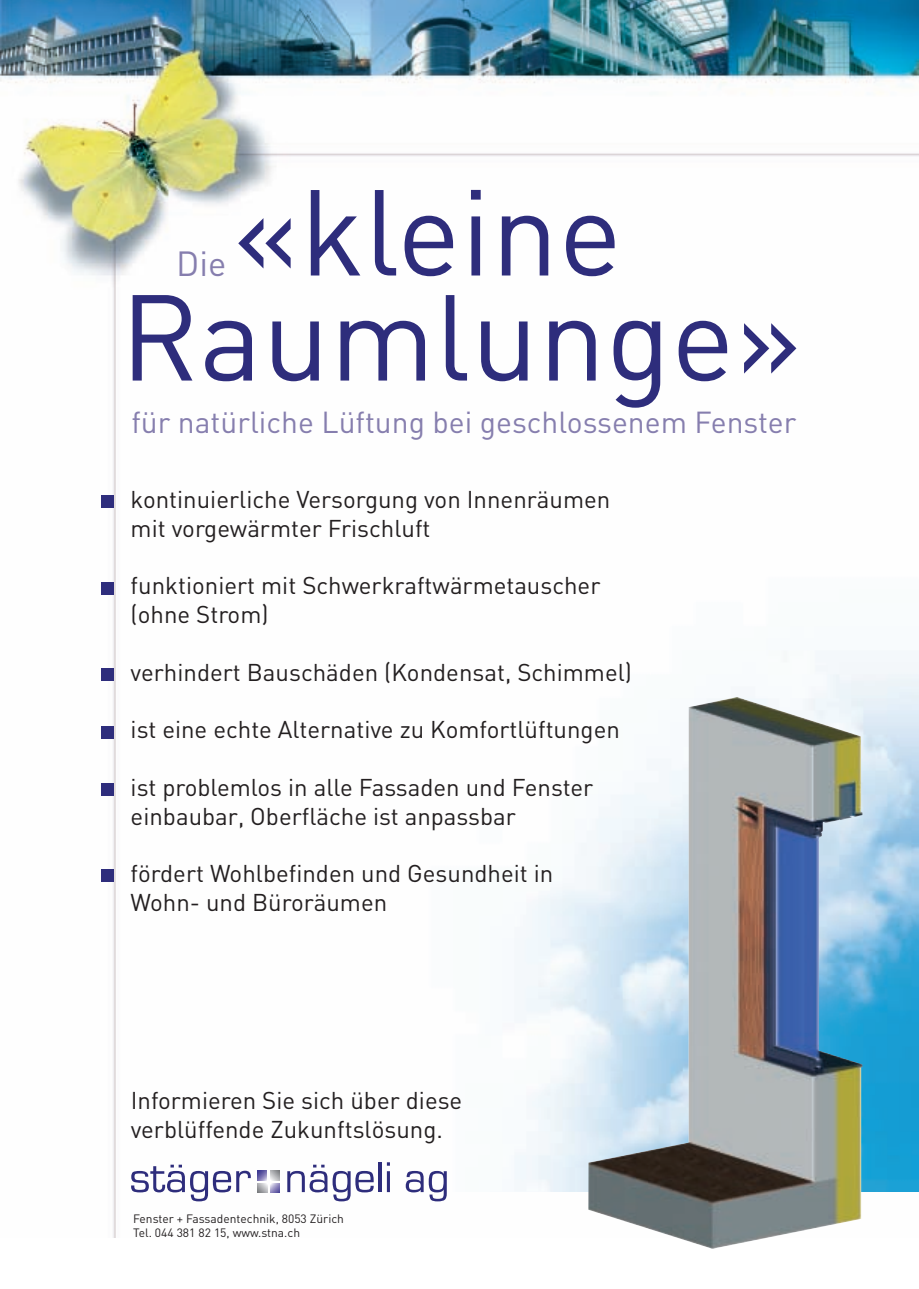
<style>
.page{position:relative;width:919px;height:1289px;background:#fff}
.page>*{position:absolute;margin:0;border:0;box-sizing:border-box;transform-origin:0 0}
.t1{font:120px/105px "DIN";color:#2e2d7c;text-align:center}
.t2{font:34.5px "DIN";color:#867eae}
.t3{font:30px "DIN";color:#867eae}
.t4{font:24px/28.8px "DIN";color:#231f20}
.t5{font:12px/14.4px "DIN";color:#231f20}
</style>
<div class="page">
<img style="left:0;top:0;width:918px;height:1237px">
<img style="left:382px;top:483px;width:536px;height:708px">
<svg style="left:131px;top:1164px;width:120px;height:37px"></svg>
<svg style="left:287px;top:1164px;width:86px;height:37px"></svg>
<hr style="left:378px;top:1162px;width:3px;height:30px;background:#2e2d7c">
<hr style="left:387px;top:1171px;width:3px;height:21px;background:#2e2d7c">
<svg style="left:405px;top:1170px;width:41px;height:31px"></svg>
<svg style="left:257px;top:1170px;width:22px;height:22px"></svg>
<div style="left:101px;top:495px;width:12px;height:12px;background:#2e2d7c"></div>
<div style="left:101px;top:582px;width:12px;height:12px;background:#2e2d7c"></div>
<div style="left:101px;top:668px;width:12px;height:12px;background:#2e2d7c"></div>
<div style="left:101px;top:726px;width:12px;height:12px;background:#2e2d7c"></div>
<div style="left:101px;top:783px;width:12px;height:12px;background:#2e2d7c"></div>
<div style="left:101px;top:869px;width:12px;height:13px;background:#2e2d7c"></div>
<img style="left:588px;top:697px;width:274px;height:551px">
<h1 class="t1" style="left:120px;top:181px;width:682px">«kleine<br>Raumlunge»</h1>
<p class="t3" style="left:131px;top:405px;width:666px">für natürliche Lüftung bei geschlossenem Fenster</p>
<h2 class="t2" style="left:176px;top:243px;width:52px">Die</h2>
<p class="t4" style="left:131px;top:485px;width:481px">kontinuierliche Versorgung von Innenräumen mit vorgewärmter Frischluft</p>
<p class="t4" style="left:131px;top:571px;width:471px">funktioniert mit Schwerkraftwärmetauscher (ohne Strom)</p>
<p class="t4" style="left:131px;top:658px;width:503px">verhindert Bauschäden (Kondensat, Schimmel)</p>
<p class="t4" style="left:131px;top:715px;width:490px">ist eine echte Alternative zu Komfortlüftungen</p>
<p class="t4" style="left:131px;top:773px;width:464px">ist problemlos in alle Fassaden und Fenster einbaubar, Oberfläche ist anpassbar</p>
<p class="t4" style="left:131px;top:859px;width:424px">fördert Wohlbefinden und Gesundheit in<br>Wohn- und Büroräumen</p>
<p class="t4" style="left:131px;top:1086px;width:333px">Informieren Sie sich über diese verblüffende Zukunftslösung.</p>
<p class="t5" style="left:133px;top:1211px;width:212px">Fenster + Fassadentechnik, 8053 Zürich<br>Tel. 044 381 82 15, www.stna.ch</p>
</div>
